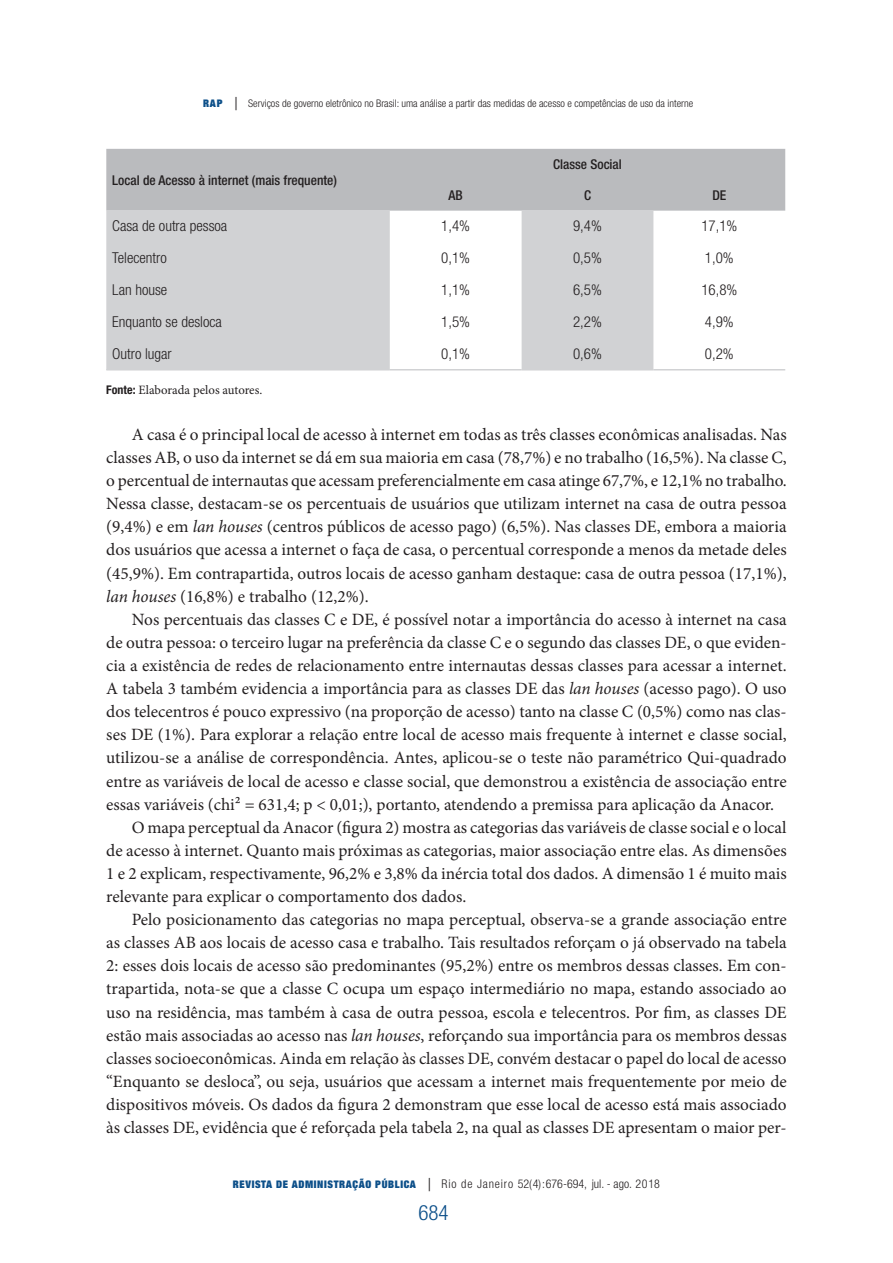
<style>
.page{position:relative;width:893px;height:1263px;background:#fff}
.page>*{position:absolute;margin:0;border:0;box-sizing:border-box;transform-origin:0 0}
.t1{font:300 condensed 21px "Helvetica Neue LT Std";color:#0c4f89}
.t2{font:17.25px/23.1px "Minion Pro";color:#231f20;text-align:justify}
.t3{font:300 condensed 15px "Helvetica Neue LT Std";color:#231f20}
.t4{font:500 condensed 13.5px "Helvetica Neue LT Std";color:#231f20}
.t5{font:12.75px "Minion Pro";color:#231f20}
.t6{font:300 condensed 12px "Helvetica Neue LT Std";letter-spacing:.07em;color:#231f20}
.t7{font:300 condensed 10.5px "Helvetica Neue LT Std";color:#231f20}
.s1{font-family:"Helvetica Neue";font-weight:900;font-stretch:expanded;color:#0c4f89}
.s2{font-size:18px}
.s3{font-family:"Helvetica Neue LT Std";font-weight:700;font-stretch:condensed;font-size:12px}
.s4{font-style:italic}
.s5{font-family:"Helvetica Neue";font-weight:900;font-stretch:expanded;font-size:10.5px;color:#0c4f89}
</style>
<div class="page">
<div style="left:106px;top:149px;width:679px;height:62px;background:#babbbe"></div>
<svg style="left:106px;top:211px;width:547px;height:158px;fill:#d1d2d4"></svg>
<hr style="left:106px;top:369px;width:284px;height:1px;background:#d1d2d4">
<hr style="left:390px;top:369px;width:132px;height:1px;background:#d1d2d4">
<hr style="left:522px;top:369px;width:131px;height:1px;background:#d1d2d4">
<hr style="left:653px;top:369px;width:132px;height:1px;background:#d1d2d4">
<p class="t7" style="left:203px;top:98px;width:492px"><span class="s1">RAP</span> <span class="s2">|</span> Serviços de governo eletrônico no Brasil: uma análise a partir das medidas de acesso e competências de uso da interne</p>
<p class="t4" style="left:112px;top:172px;width:226px">Local de Acesso à internet (mais frequente)</p>
<p class="t4" style="left:553px;top:156px;width:70px">Classe Social</p>
<p class="t4" style="left:449px;top:187px;width:16px">AB</p>
<p class="t4" style="left:584px;top:187px;width:9px">C</p>
<p class="t4" style="left:712px;top:187px;width:15px">DE</p>
<p class="t3" style="left:112px;top:217px;width:116px">Casa de outra pessoa</p>
<p class="t3" style="left:441px;top:217px;width:30px">1,4%</p>
<p class="t3" style="left:573px;top:217px;width:30px">9,4%</p>
<p class="t3" style="left:701px;top:217px;width:38px">17,1%</p>
<p class="t3" style="left:112px;top:249px;width:56px">Telecentro</p>
<p class="t3" style="left:441px;top:249px;width:30px">0,1%</p>
<p class="t3" style="left:573px;top:249px;width:30px">0,5%</p>
<p class="t3" style="left:705px;top:249px;width:30px">1,0%</p>
<p class="t3" style="left:112px;top:281px;width:56px">Lan house</p>
<p class="t3" style="left:441px;top:281px;width:30px">1,1%</p>
<p class="t3" style="left:573px;top:281px;width:30px">6,5%</p>
<p class="t3" style="left:701px;top:281px;width:38px">16,8%</p>
<p class="t3" style="left:112px;top:313px;width:111px">Enquanto se desloca</p>
<p class="t3" style="left:441px;top:313px;width:30px">1,5%</p>
<p class="t3" style="left:573px;top:313px;width:30px">2,2%</p>
<p class="t3" style="left:705px;top:313px;width:30px">4,9%</p>
<p class="t3" style="left:112px;top:345px;width:61px">Outro lugar</p>
<p class="t3" style="left:441px;top:345px;width:30px">0,1%</p>
<p class="t3" style="left:573px;top:345px;width:30px">0,6%</p>
<p class="t3" style="left:705px;top:345px;width:30px">0,2%</p>
<p class="t5" style="left:106px;top:381px;width:157px"><span class="s3">Fonte:</span> Elaborada pelos autores.</p>
<p class="t2" style="left:106px;top:423px;width:682px;text-indent:26px">A casa é o principal local de acesso à internet em todas as três classes econômicas analisadas. Nas classes AB, o uso da internet se dá em sua maioria em casa (78,7%) e no trabalho (16,5%). Na classe C, o percentual de internautas que acessam preferencialmente em casa atinge 67,7%, e 12,1% no trabalho.<br>Nessa classe, destacam-se os percentuais de usuários que utilizam internet na casa de outra pessoa (9,4%) e em <span class="s4">lan houses</span> (centros públicos de acesso pago) (6,5%). Nas classes DE, embora a maioria dos usuários que acessa a internet o faça de casa, o percentual corresponde a menos da metade deles (45,9%). Em contrapartida, outros locais de acesso ganham destaque: casa de outra pessoa (17,1%), <span class="s4">lan houses</span> (16,8%) e trabalho (12,2%).</p>
<p class="t2" style="left:132px;top:608px;width:656px">Nos percentuais das classes C e DE, é possível notar a importância do acesso à internet na casa</p>
<p class="t2" style="left:106px;top:631px;width:682px">de outra pessoa: o terceiro lugar na preferência da classe C e o segundo das classes DE, o que eviden-</p>
<p class="t2" style="left:106px;top:654px;width:682px">cia a existência de redes de relacionamento entre internautas dessas classes para acessar a internet.</p>
<p class="t2" style="left:106px;top:677px;width:682px">A tabela 3 também evidencia a importância para as classes DE das <span class="s4">lan houses</span> (acesso pago). O uso</p>
<p class="t2" style="left:106px;top:700px;width:682px">dos telecentros é pouco expressivo (na proporção de acesso) tanto na classe C (0,5%) como nas clas-</p>
<p class="t2" style="left:106px;top:723px;width:682px">ses DE (1%). Para explorar a relação entre local de acesso mais frequente à internet e classe social,</p>
<p class="t2" style="left:106px;top:746px;width:682px">utilizou-se a análise de correspondência. Antes, aplicou-se o teste não paramétrico Qui-quadrado</p>
<p class="t2" style="left:106px;top:769px;width:682px">entre as variáveis de local de acesso e classe social, que demonstrou a existência de associação entre</p>
<p class="t2" style="left:106px;top:793px;width:669px">essas variáveis (chi² = 631,4; p &lt; 0,01;), portanto, atendendo a premissa para aplicação da Anacor.</p>
<p class="t2" style="left:132px;top:816px;width:656px">O mapa perceptual da Anacor (figura 2) mostra as categorias das variáveis de classe social e o local</p>
<p class="t2" style="left:106px;top:839px;width:682px">de acesso à internet. Quanto mais próximas as categorias, maior associação entre elas. As dimensões</p>
<p class="t2" style="left:106px;top:862px;width:682px">1 e 2 explicam, respectivamente, 96,2% e 3,8% da inércia total dos dados. A dimensão 1 é muito mais</p>
<p class="t2" style="left:106px;top:885px;width:362px">relevante para explicar o comportamento dos dados.</p>
<p class="t2" style="left:132px;top:908px;width:656px">Pelo posicionamento das categorias no mapa perceptual, observa-se a grande associação entre</p>
<p class="t2" style="left:106px;top:931px;width:682px">as classes AB aos locais de acesso casa e trabalho. Tais resultados reforçam o já observado na tabela</p>
<p class="t2" style="left:106px;top:954px;width:682px">2: esses dois locais de acesso são predominantes (95,2%) entre os membros dessas classes. Em con-</p>
<p class="t2" style="left:106px;top:977px;width:682px">trapartida, nota-se que a classe C ocupa um espaço intermediário no mapa, estando associado ao</p>
<p class="t2" style="left:106px;top:1000px;width:682px">uso na residência, mas também à casa de outra pessoa, escola e telecentros. Por fim, as classes DE</p>
<p class="t2" style="left:106px;top:1024px;width:682px">estão mais associadas ao acesso nas <span class="s4">lan houses</span>, reforçando sua importância para os membros dessas</p>
<p class="t2" style="left:106px;top:1047px;width:682px">classes socioeconômicas. Ainda em relação às classes DE, convém destacar o papel do local de acesso</p>
<p class="t2" style="left:106px;top:1070px;width:682px">“Enquanto se desloca”, ou seja, usuários que acessam a internet mais frequentemente por meio de</p>
<p class="t2" style="left:106px;top:1093px;width:682px">dispositivos móveis. Os dados da figura 2 demonstram que esse local de acesso está mais associado</p>
<p class="t2" style="left:106px;top:1116px;width:682px">às classes DE, evidência que é reforçada pela tabela 2, na qual as classes DE apresentam o maior per-</p>
<p class="t6" style="left:233px;top:1176px;width:429px"><span class="s5">REVISTA DE ADMINISTRAÇÃO PÚBLICA</span> <span class="s2">|</span> Rio de Janeiro 52(4):676-694, jul. - ago. 2018</p>
<p class="t1" style="left:418px;top:1200px;width:32px">684</p>
</div>
